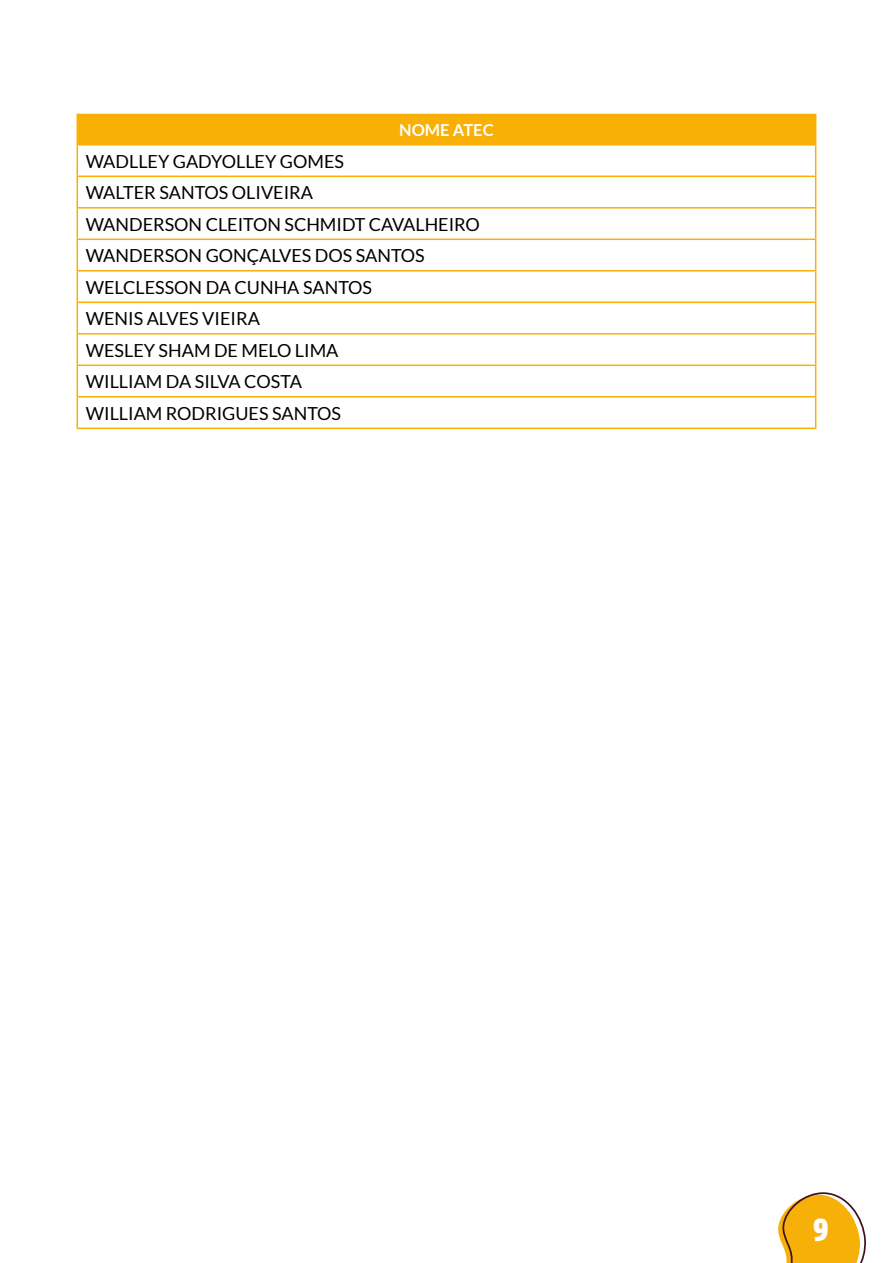
<style>
.page{position:relative;width:893px;height:1263px;background:#fff}
.page>*{position:absolute;margin:0;border:0;box-sizing:border-box;transform-origin:0 0}
.t1{font:31.5px "HWT Artz";color:#fff}
.t2{font:18px/31.5px "Lato";color:#000}
.t3{font:700 16.5px "Lato";color:#fff}
</style>
<div class="page">
<svg style="left:778px;top:1192px;width:88px;height:71px"></svg>
<div style="left:77px;top:114px;width:739px;height:31px;background:#f7b003"></div>
<hr style="left:77px;top:144px;width:739px;height:2px;background:#f7b003">
<hr style="left:77px;top:146px;width:1px;height:30px;background:#f7b003">
<hr style="left:815px;top:146px;width:1px;height:30px;background:#f7b003">
<hr style="left:77px;top:176px;width:739px;height:1px;background:#f7b003">
<hr style="left:77px;top:177px;width:1px;height:30px;background:#f7b003">
<hr style="left:815px;top:177px;width:1px;height:30px;background:#f7b003">
<hr style="left:77px;top:207px;width:739px;height:2px;background:#f7b003">
<hr style="left:77px;top:209px;width:1px;height:30px;background:#f7b003">
<hr style="left:815px;top:209px;width:1px;height:30px;background:#f7b003">
<hr style="left:77px;top:239px;width:739px;height:1px;background:#f7b003">
<hr style="left:77px;top:240px;width:1px;height:30px;background:#f7b003">
<hr style="left:815px;top:240px;width:1px;height:30px;background:#f7b003">
<hr style="left:77px;top:270px;width:739px;height:2px;background:#f7b003">
<hr style="left:77px;top:272px;width:1px;height:30px;background:#f7b003">
<hr style="left:815px;top:272px;width:1px;height:30px;background:#f7b003">
<hr style="left:77px;top:302px;width:739px;height:1px;background:#f7b003">
<hr style="left:77px;top:303px;width:1px;height:30px;background:#f7b003">
<hr style="left:815px;top:303px;width:1px;height:30px;background:#f7b003">
<hr style="left:77px;top:333px;width:739px;height:2px;background:#f7b003">
<hr style="left:77px;top:335px;width:1px;height:30px;background:#f7b003">
<hr style="left:815px;top:335px;width:1px;height:30px;background:#f7b003">
<hr style="left:77px;top:365px;width:739px;height:1px;background:#f7b003">
<hr style="left:77px;top:366px;width:1px;height:30px;background:#f7b003">
<hr style="left:815px;top:366px;width:1px;height:30px;background:#f7b003">
<hr style="left:77px;top:396px;width:739px;height:2px;background:#f7b003">
<hr style="left:77px;top:398px;width:1px;height:30px;background:#f7b003">
<hr style="left:815px;top:398px;width:1px;height:30px;background:#f7b003">
<hr style="left:77px;top:428px;width:739px;height:1px;background:#f7b003">
<p class="t3" style="left:399px;top:121px;width:96px">NOME ATEC</p>
<p class="t2" style="left:86px;top:145px;width:395px">WADLLEY GADYOLLEY GOMES<br>WALTER SANTOS OLIVEIRA<br>WANDERSON CLEITON SCHMIDT CAVALHEIRO<br>WANDERSON GONÇALVES DOS SANTOS<br>WELCLESSON DA CUNHA SANTOS<br>WENIS ALVES VIEIRA<br>WESLEY SHAM DE MELO LIMA<br>WILLIAM DA SILVA COSTA<br>WILLIAM RODRIGUES SANTOS</p>
<h1 class="t1" style="left:814px;top:1213px;width:16px">9</h1>
</div>
